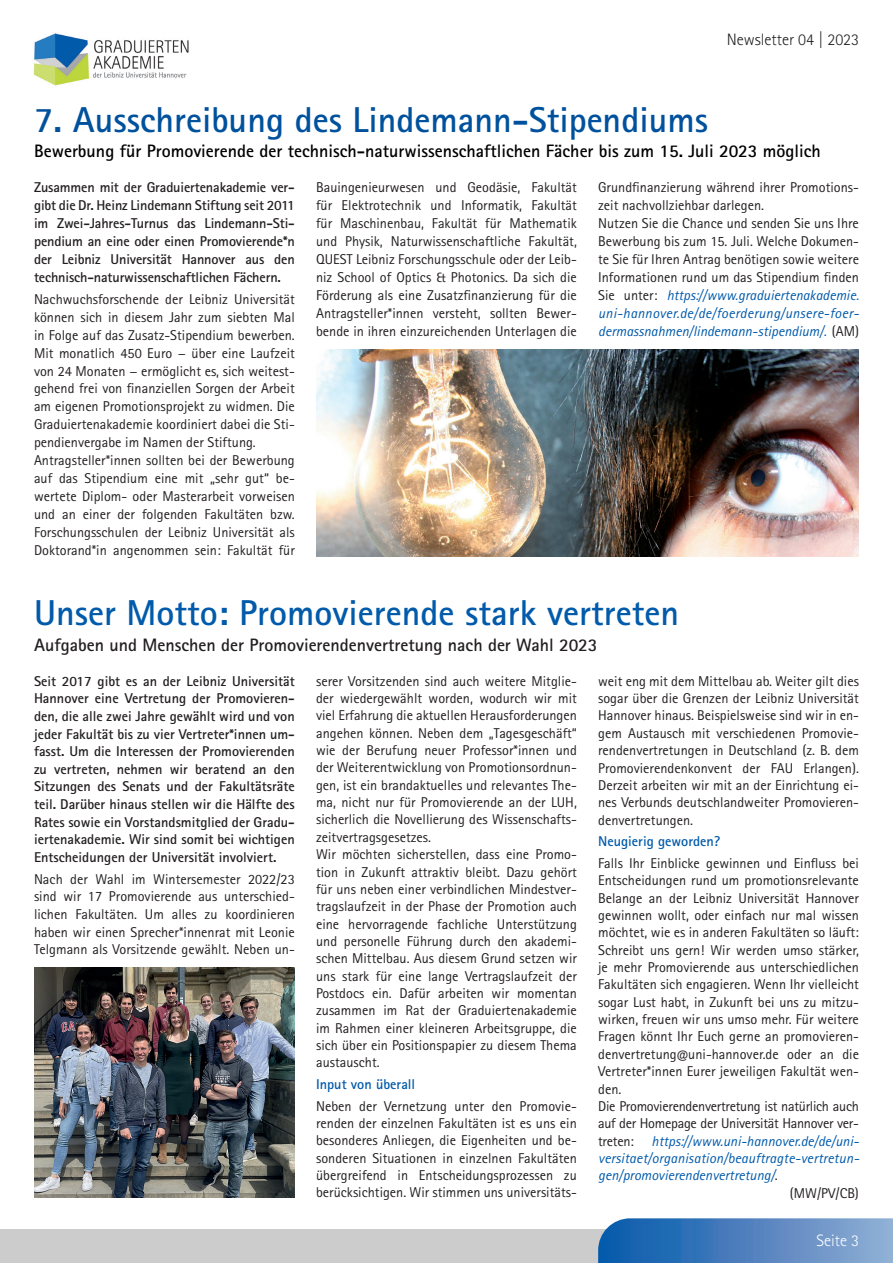
<style>
.page{position:relative;width:893px;height:1263px;background:#fff}
.page>*{position:absolute;margin:0;border:0;box-sizing:border-box;transform-origin:0 0}
.t1{font:700 36px "Rotis Sans Serif Std";color:#00519d}
.t2{font:700 36px "Rotis Sans Serif Std";color:#015aaa}
.t3{font:700 18px "Rotis Sans Serif Std";color:#000}
.t4{font:700 18px "Rotis Sans Serif Std";color:#231f20}
.t5{font:300 16.5px "Rotis Sans Serif Std";color:#231f20}
.t6{font:300 16.5px "Rotis Sans Serif Std";color:#fff}
.t7{font:14.25px/17.4px "Rotis Sans Serif Std";color:#231f20;text-align:justify}
.t8{font:700 14.25px/17.7px "Rotis Sans Serif Std";letter-spacing:-.005em;color:#231f20;text-align:justify}
.t9{font:italic 14.25px "Rotis Sans Serif Std";color:#015aaa}
.t10{font:14.25px "Rotis Sans Serif Std";letter-spacing:-.02em;color:#231f20}
.t11{font:700 14.25px "Rotis Sans Serif Std";color:#015aaa}
.s1{font-style:italic;color:#015aaa}
.s2{font-style:normal;color:#231f20}
</style>
<div class="page">
<div style="left:0;top:1229px;width:893px;height:34px;background:#ccc"></div>
<img style="left:33px;top:33px;width:156px;height:53px">
<svg style="left:598px;top:1218px;width:295px;height:45px;background:#5185c0"></svg>
<img style="left:316px;top:349px;width:543px;height:208px">
<img style="left:34px;top:967px;width:261px;height:230px">
<p class="t5" style="left:727px;top:30px;width:134px">Newsletter 04 | 2023</p>
<h1 class="t1" style="left:34px;top:97px;width:675px">7. Ausschreibung des Lindemann-Stipendiums</h1>
<p class="t3" style="left:34px;top:140px;width:788px">Bewerbung für Promovierende der technisch-naturwissenschaftlichen Fächer bis zum 15. Juli 2023 möglich</p>
<p class="t8" style="left:34px;top:178px;width:262px">Zusammen mit der Graduiertenakademie ver&shy;gibt die Dr. Heinz Lindemann Stiftung seit 2011 im Zwei-Jahres-Turnus das Lindemann-Sti&shy;pendium an eine oder einen Promovierende*n der Leibniz Universität Hannover aus den technisch-naturwissenschaftlichen Fächern.</p>
<p class="t7" style="left:34px;top:290px;width:262px;line-height:18px;text-align:left">Nachwuchsforschende der Leibniz Universität können sich in diesem Jahr zum siebten Mal in Folge auf das Zusatz-Stipendium bewerben.<br>Mit monatlich 450 Euro − über eine Laufzeit von 24 Monaten − ermöglicht es, sich weitest&shy;gehend frei von finanziellen Sorgen der Arbeit am eigenen Promotionsprojekt zu widmen. Die Graduiertenakademie koordiniert dabei die Sti&shy;pendienvergabe im Namen der Stiftung.<br>Antragsteller*innen sollten bei der Bewerbung auf das Stipendium eine mit „sehr gut“ be&shy;wertete Diplom- oder Masterarbeit vorweisen und an einer der folgenden Fakultäten bzw.<br>Forschungsschulen der Leibniz Universität als Doktorand*in angenommen sein: Fakultät für</p>
<p class="t7" style="left:316px;top:178px;width:262px;line-height:18px">Bauingenieurwesen und Geodäsie, Fakultät für Elektrotechnik und Informatik, Fakultät für Maschinenbau, Fakultät für Mathematik und Physik, Naturwissenschaftliche Fakultät, QUEST Leibniz Forschungsschule oder der Leib&shy;niz School of Optics &amp; Photonics. Da sich die Förderung als eine Zusatzfinanzierung für die Antragsteller*innen versteht, sollten Bewer&shy;bende in ihren einzureichenden Unterlagen die</p>
<p class="t7" style="left:598px;top:178px;width:262px;line-height:18px;text-align:left">Grundfinanzierung während ihrer Promotions&shy;zeit nachvollziehbar darlegen.<br>Nutzen Sie die Chance und senden Sie uns Ihre Bewerbung bis zum 15. Juli. Welche Dokumen&shy;te Sie für Ihren Antrag benötigen sowie weitere Informationen rund um das Stipendium finden Sie unter: <span class="s1">https://www.graduiertenakademie. uni-hannover.de/de/foerderung/unsere-foer&shy;dermassnahmen/lindemann-stipendium/.</span> (AM)</p>
<h1 class="t2" style="left:34px;top:590px;width:647px">Unser Motto: Promovierende stark vertreten</h1>
<p class="t4" style="left:34px;top:633px;width:565px">Aufgaben und Menschen der Promovierendenvertretung nach der Wahl 2023</p>
<p class="t8" style="left:34px;top:672px;width:262px">Seit 2017 gibt es an der Leibniz Universität Hannover eine Vertretung der Promovieren&shy;den, die alle zwei Jahre gewählt wird und von jeder Fakultät bis zu vier Vertreter*innen um&shy;fasst. Um die Interessen der Promovierenden zu vertreten, nehmen wir beratend an den Sitzungen des Senats und der Fakultätsräte teil. Darüber hinaus stellen wir die Hälfte des Rates sowie ein Vorstandsmitglied der Gradu&shy;iertenakademie. Wir sind somit bei wichtigen Entscheidungen der Universität involviert.</p>
<p class="t7" style="left:34px;top:870px;width:262px">Nach der Wahl im Wintersemester 2022/23 sind wir 17 Promovierende aus unterschied&shy;lichen Fakultäten. Um alles zu koordinieren haben wir einen Sprecher*innenrat mit Leonie Telgmann als Vorsitzende gewählt. Neben un-</p>
<p class="t7" style="left:316px;top:672px;width:262px;text-align:left">serer Vorsitzenden sind auch weitere Mitglie&shy;der wiedergewählt worden, wodurch wir mit viel Erfahrung die aktuellen Herausforderungen angehen können. Neben dem „Tagesgeschäft“ wie der Berufung neuer Professor*innen und der Weiterentwicklung von Promotionsordnun&shy;gen, ist ein brandaktuelles und relevantes The&shy;ma, nicht nur für Promovierende an der LUH, sicherlich die Novellierung des Wissenschafts&shy;zeitvertragsgesetzes.<br>Wir möchten sicherstellen, dass eine Promo&shy;tion in Zukunft attraktiv bleibt. Dazu gehört für uns neben einer verbindlichen Mindestver&shy;tragslaufzeit in der Phase der Promotion auch eine hervorragende fachliche Unterstützung und personelle Führung durch den akademi&shy;schen Mittelbau. Aus diesem Grund setzen wir uns stark für eine lange Vertragslaufzeit der Postdocs ein. Dafür arbeiten wir momentan zusammen im Rat der Graduiertenakademie im Rahmen einer kleineren Arbeitsgruppe, die sich über ein Positionspapier zu diesem Thema austauscht.</p>
<p class="t11" style="left:316px;top:1075px;width:101px">Input von überall</p>
<p class="t7" style="left:316px;top:1097px;width:262px">Neben der Vernetzung unter den Promovie&shy;renden der einzelnen Fakultäten ist es uns ein besonderes Anliegen, die Eigenheiten und be&shy;sonderen Situationen in einzelnen Fakultäten übergreifend in Entscheidungsprozessen zu berücksichtigen. Wir stimmen uns universitäts-</p>
<p class="t7" style="left:598px;top:672px;width:262px">weit eng mit dem Mittelbau ab. Weiter gilt dies sogar über die Grenzen der Leibniz Universität Hannover hinaus. Beispielsweise sind wir in en&shy;gem Austausch mit verschiedenen Promovie&shy;rendenvertretungen in Deutschland (z. B. dem Promovierendenkonvent der FAU Erlangen).<br>Derzeit arbeiten wir mit an der Einrichtung ei&shy;nes Verbunds deutschlandweiter Promovieren&shy;denvertretungen.</p>
<p class="t11" style="left:598px;top:832px;width:124px">Neugierig geworden?</p>
<p class="t7" style="left:598px;top:854px;width:262px">Falls Ihr Einblicke gewinnen und Einfluss bei</p>
<p class="t7" style="left:598px;top:872px;width:262px">Entscheidungen rund um promotionsrelevante</p>
<p class="t7" style="left:598px;top:889px;width:262px">Belange an der Leibniz Universität Hannover</p>
<p class="t7" style="left:598px;top:906px;width:262px">gewinnen wollt, oder einfach nur mal wissen</p>
<p class="t7" style="left:598px;top:924px;width:262px">möchtet, wie es in anderen Fakultäten so läuft:</p>
<p class="t7" style="left:598px;top:941px;width:262px">Schreibt uns gern! Wir werden umso stärker,</p>
<p class="t7" style="left:598px;top:958px;width:262px">je mehr Promovierende aus unterschiedlichen</p>
<p class="t7" style="left:598px;top:976px;width:262px">Fakultäten sich engagieren. Wenn Ihr vielleicht</p>
<p class="t7" style="left:598px;top:993px;width:262px">sogar Lust habt, in Zukunft bei uns zu mitzu-</p>
<p class="t7" style="left:598px;top:1011px;width:262px">wirken, freuen wir uns umso mehr. Für weitere</p>
<p class="t7" style="left:598px;top:1028px;width:262px">Fragen könnt Ihr Euch gerne an promovieren-</p>
<p class="t7" style="left:598px;top:1045px;width:262px">denvertretung@uni-hannover.de oder an die</p>
<p class="t7" style="left:598px;top:1063px;width:262px">Vertreter*innen Eurer jeweiligen Fakultät wen-</p>
<p class="t7" style="left:598px;top:1080px;width:25px">den.</p>
<p class="t10" style="left:598px;top:1098px;width:262px">Die Promovierendenvertretung ist natürlich auch</p>
<p class="t10" style="left:598px;top:1115px;width:262px">auf der Homepage der Universität Hannover ver-</p>
<p class="t9" style="left:598px;top:1132px;width:262px"><span class="s2">treten:</span> https://www.uni-hannover.de/de/uni-</p>
<p class="t9" style="left:598px;top:1150px;width:263px">versitaet/organisation/beauftragte-vertretun-</p>
<p class="t9" style="left:598px;top:1167px;width:181px">gen/promovierendenvertretung/<span class="s2">.</span></p>
<p class="t7" style="left:790px;top:1184px;width:71px">(MW/PV/CB)</p>
<p class="t6" style="left:816px;top:1231px;width:44px">Seite 3</p>
</div>
